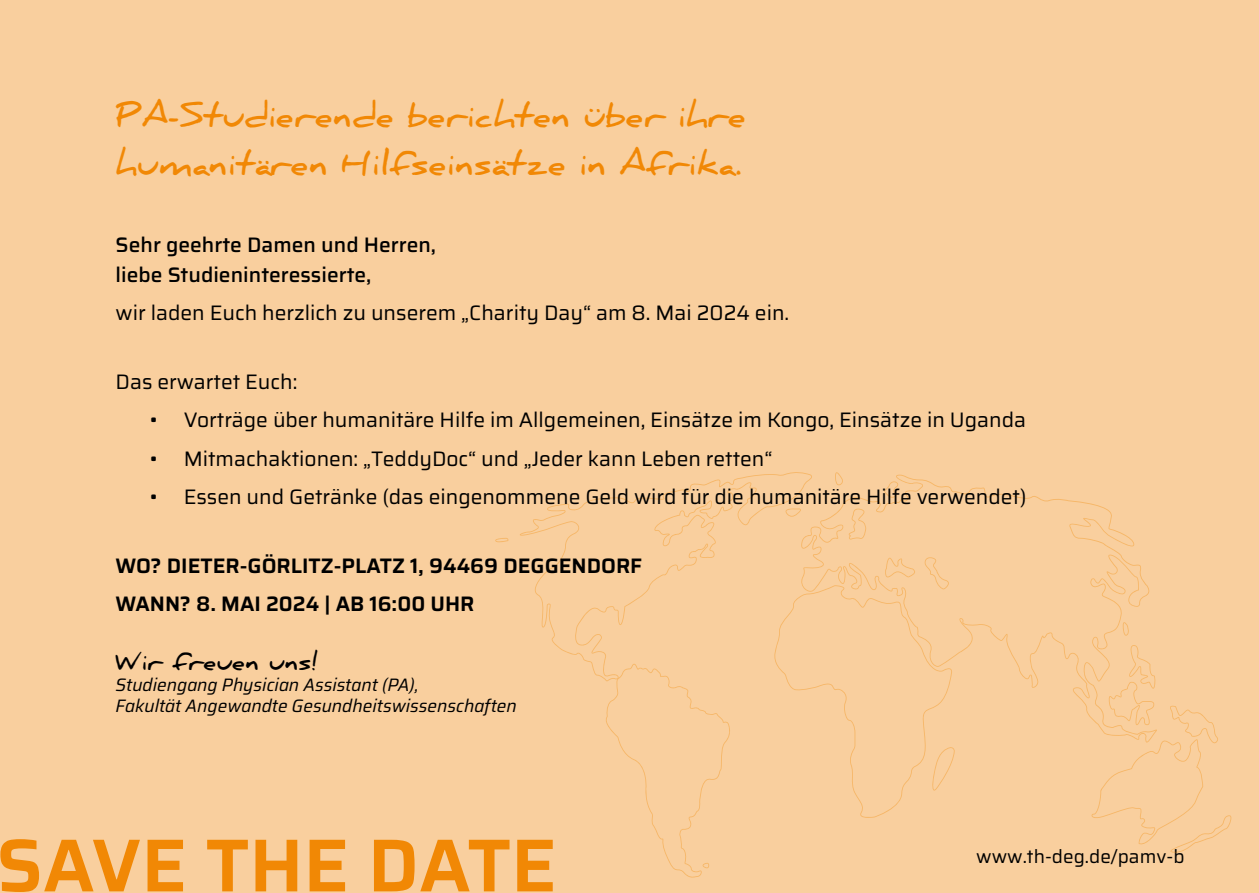
<style>
.page{position:relative;width:1259px;height:893px;background:#f9cf9e}
.page>*{position:absolute;margin:0;border:0;box-sizing:border-box;transform-origin:0 0}
.t1{font:600 75px "Saira";color:#f18805}
.t2{font:700 33px/47.4px "Daniel";color:#f18805}
.t3{font:700 24px "Daniel";color:#000}
.t4{font:21px "Saira";color:#000}
.t5{font:600 21px/38.4px "Saira";color:#000}
.t6{font:500 21px/30px "Saira";color:#000}
.t7{font:18.9px "Saira";color:#000}
.t8{font:italic 18px/21px "Saira";color:#000}
</style>
<div class="page">
<svg style="left:606px;top:681px;width:124px;height:197px"></svg>
<svg style="left:520px;top:472px;width:288px;height:209px"></svg>
<svg style="left:495px;top:538px;width:13px;height:4px"></svg>
<svg style="left:800px;top:474px;width:350px;height:244px"></svg>
<svg style="left:1122px;top:622px;width:8px;height:14px"></svg>
<svg style="left:1091px;top:645px;width:140px;height:208px"></svg>
<svg style="left:848px;top:508px;width:18px;height:32px"></svg>
<svg style="left:785px;top:508px;width:16px;height:9px"></svg>
<svg style="left:884px;top:481px;width:14px;height:17px"></svg>
<svg style="left:772px;top:556px;width:182px;height:262px"></svg>
<svg style="left:835px;top:472px;width:8px;height:13px"></svg>
<h2 class="t2" style="left:116px;top:92px;width:632px">PA-Studierende berichten über ihre humanitären Hilfseinsätze in Afrika.</h2>
<p class="t6" style="left:116px;top:229px;width:322px">Sehr geehrte Damen und Herren, liebe Studieninteressierte,</p>
<p class="t4" style="left:116px;top:297px;width:675px">wir laden Euch herzlich zu unserem „Charity Day“ am 8. Mai 2024 ein.</p>
<p class="t4" style="left:116px;top:366px;width:183px">Das erwartet Euch:</p>
<p class="t4" style="left:150px;top:404px;width:878px">• Vorträge über humanitäre Hilfe im Allgemeinen, Einsätze im Kongo, Einsätze in Uganda</p>
<p class="t4" style="left:150px;top:443px;width:624px">• Mitmachaktionen: „TeddyDoc“ und „Jeder kann Leben retten“</p>
<p class="t4" style="left:150px;top:481px;width:878px">• Essen und Getränke (das eingenommene Geld wird für die humanitäre Hilfe verwendet)</p>
<p class="t5" style="left:116px;top:546px;width:528px">WO? DIETER-GÖRLITZ-PLATZ 1, 94469 DEGGENDORF<br>WANN? 8. MAI 2024 | AB 16:00 UHR</p>
<p class="t3" style="left:116px;top:648px;width:203px">Wir freuen uns!</p>
<p class="t8" style="left:116px;top:674px;width:403px">Studiengang Physician Assistant (PA),<br>Fakultät Angewandte Gesundheitswissenschaften</p>
<h1 class="t1" style="left:-4px;top:808px;width:562px">SAVE THE DATE</h1>
<p class="t7" style="left:976px;top:843px;width:210px">www.th-deg.de/pamv-b</p>
</div>
